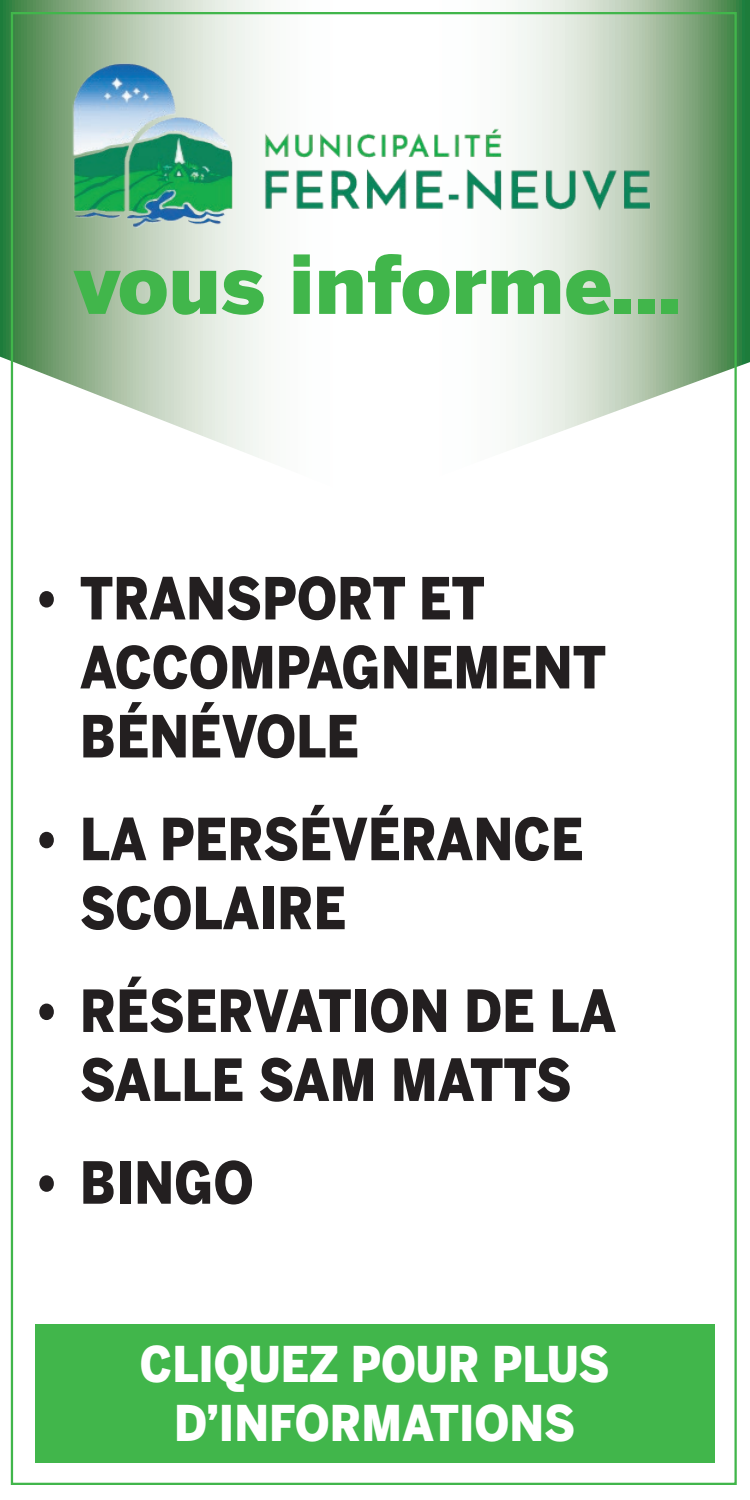
<style>
.page{position:relative;width:750px;height:1500px;background:#fff}
.page>*{position:absolute;margin:0;border:0;box-sizing:border-box;transform-origin:0 0}
.t1{font:900 80.25px "Benton Sans";color:#41b64b}
.t2{font:900 57.5px/69px "Benton Sans";color:#231f20;scale:.88 1}
.t3{font:900 48.75px/58.5px "Benton Sans";color:#fff;text-align:center;scale:.9 1}
</style>
<div class="page">
<svg style="left:0;top:0;width:750px;height:502px"></svg>
<img style="left:65px;top:57px;width:604px;height:187px">
<div style="left:35px;top:1324px;width:680px;height:139px;background:#41b64b"></div>
<h1 class="t1" style="left:75px;top:237px;width:608px">vous informe...</h1>
<p class="t2" style="left:80px;top:563px;width:600px;text-indent:-45px">• TRANSPORT ET<br>ACCOMPAGNEMENT<br>BÉNÉVOLE</p>
<p class="t2" style="left:80px;top:804px;width:574px;text-indent:-45px">• LA PERSÉVÉRANCE<br>SCOLAIRE</p>
<p class="t2" style="left:35px;top:976px;width:662px;text-align:center">• RÉSERVATION DE LA<br>SALLE SAM MATTS</p>
<p class="t2" style="left:35px;top:1147px;width:250px">• BINGO</p>
<p class="t3" style="left:140px;top:1334px;width:524px">CLIQUEZ POUR PLUS<br>D’INFORMATIONS</p>
</div>
